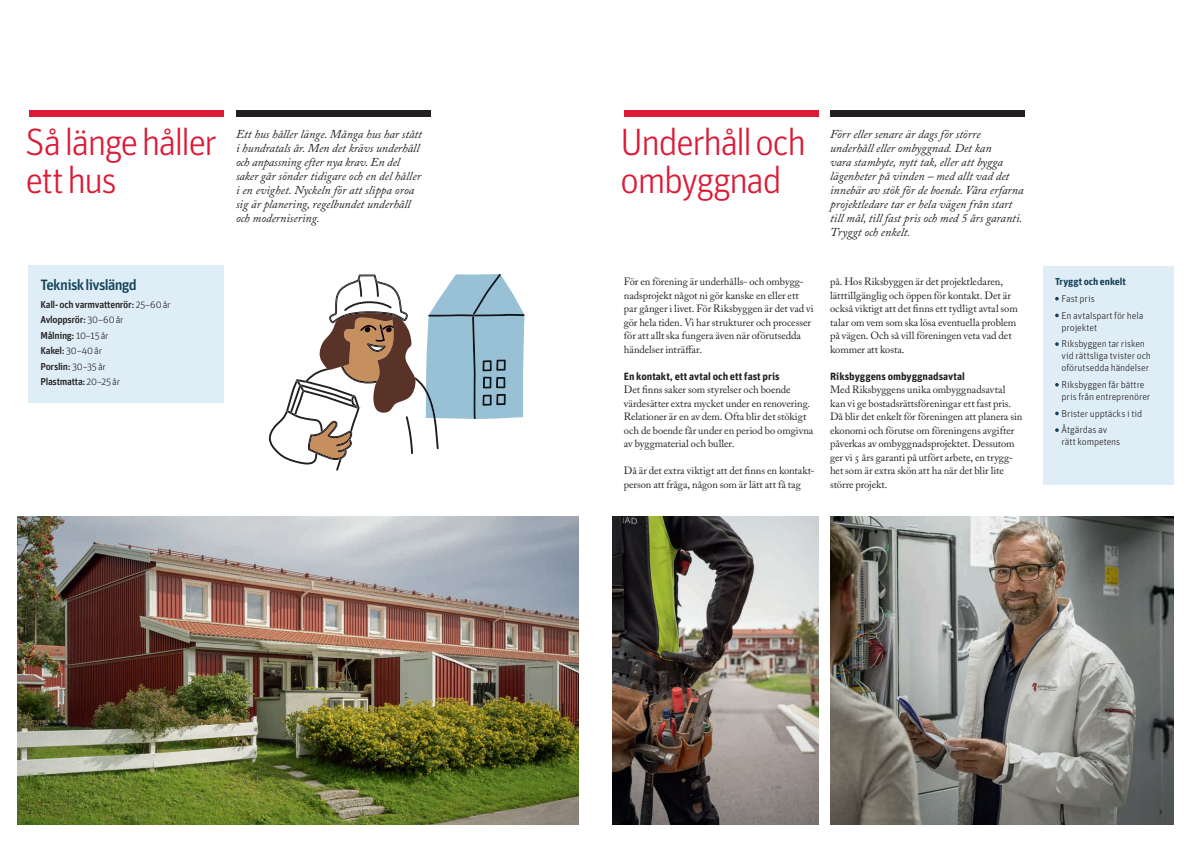
<style>
.page{position:relative;width:1191px;height:842px;background:#fff}
.page>*{position:absolute;margin:0;border:0;box-sizing:border-box;transform-origin:0 0}
.t1{font:300 38.2px/38.2px "Unit OTRB";letter-spacing:-.055em;color:#dc1a36}
.t2{font:15px "Unit OTRB1 Medi";letter-spacing:-.045em;color:#124159}
.t3{font:italic 12px/14px "Adobe Caslon Pro";color:#231f20}
.t4{font:10.5px/13.5px "Adobe Caslon Pro";letter-spacing:-.005em;color:#231f20}
.t5{font:700 10.5px "Unit OTRB";color:#231f20}
.t6{font:300 10px/16.7px "Unit OTRB";letter-spacing:-.01em;color:#231f20}
.t7{font:10px/15.4px "Unit OTRB1 Medi";letter-spacing:-.03em;color:#231f20}
.t8{font:700 10px "Unit OTRB";letter-spacing:-.005em;color:#124159}
.t9{font:6px "Unit OTRB1 Medi";color:#231f20}
.s1{font-family:"Unit OTRB";font-weight:300}
.s2{font-family:"Unit OTRB1 Medi";font-weight:400}
</style>
<div class="page">
<div style="left:1043px;top:266px;width:131px;height:219px;background:#dfedf7"></div>
<div style="left:624px;top:111px;width:195px;height:6px;background:#dc1a36"></div>
<div style="left:830px;top:111px;width:195px;height:6px;background:#231f20"></div>
<svg style="left:1055px;top:342px;width:3px;height:4px"></svg>
<svg style="left:1055px;top:428px;width:3px;height:4px"></svg>
<img style="left:830px;top:516px;width:344px;height:309px">
<img style="left:612px;top:516px;width:207px;height:309px">
<div style="left:29px;top:111px;width:195px;height:6px;background:#dc1a36"></div>
<div style="left:28px;top:265px;width:196px;height:138px;background:#dfedf7"></div>
<div style="left:236px;top:111px;width:195px;height:6px;background:#231f20"></div>
<svg style="left:269px;top:274px;width:256px;height:197px"></svg>
<img style="left:17px;top:516px;width:561px;height:309px">
<h1 class="t1" style="left:26px;top:123px;width:193px">Så länge håller ett hus</h1>
<p class="t3" style="left:236px;top:127px;width:187px">Ett hus håller länge. Många hus har stått i hundratals år. Men det krävs underhåll och anpassning efter nya krav. En del saker går sönder tidigare och en del håller i en evighet. Nyckeln för att slippa oroa sig är planering, regelbundet underhåll och modernisering.</p>
<h2 class="t2" style="left:40px;top:275px;width:98px">Teknisk livslängd</h2>
<p class="t7" style="left:40px;top:297px;width:132px">Kall- och varmvattenrör: <span class="s1">25–60 år<br></span>Avloppsrör: <span class="s1">30–60 år<br></span>Målning: <span class="s1">10–15 år</span></p>
<p class="t6" style="left:40px;top:342px;width:63px"><span class="s2">Kakel:</span> 30–40 år</p>
<p class="t7" style="left:40px;top:358px;width:81px">Porslin: <span class="s1">30–35 år<br></span>Plastmatta:<span class="s1">20–25 år</span></p>
<h1 class="t1" style="left:620px;top:123px;width:187px">Underhåll och ombyggnad</h1>
<p class="t3" style="left:830px;top:127px;width:195px">Förr eller senare är dags för större underhåll eller ombyggnad. Det kan<br>vara stambyte, nytt tak, eller att bygga lägenheter på vinden – med allt vad det innebär av stök för de boende. Våra erfarna projektledare tar er hela vägen från start till mål, till fast pris och med 5 års garanti.<br>Tryggt och enkelt.</p>
<p class="t4" style="left:624px;top:275px;width:191px">För en förening är underhålls- och ombygg&shy;nadsprojekt något ni gör kanske en eller ett par gånger i livet. För Riksbyggen är det vad vi gör hela tiden. Vi har strukturer och processer för att allt ska fungera även när oförutsedda händelser inträffar.</p>
<p class="t5" style="left:624px;top:369px;width:157px">En kontakt, ett avtal och ett fast pris</p>
<p class="t4" style="left:624px;top:383px;width:191px">Det finns saker som styrelser och boende värdesätter extra mycket under en renovering.<br>Relationer är en av dem. Ofta blir det stökigt och de boende får under en period bo omgivna av byggmaterial och buller.</p>
<p class="t4" style="left:624px;top:464px;width:192px">Då är det extra viktigt att det finns en kontakt&shy;person att fråga, någon som är lätt att få tag</p>
<p class="t4" style="left:830px;top:275px;width:189px">på. Hos Riksbyggen är det projektledaren, lätt tillgänglig och öppen för kontakt. Det är också viktigt att det finns ett tydligt avtal som talar om vem som ska lösa eventuella problem på vägen. Och så vill föreningen veta vad det kommer att kosta.</p>
<p class="t5" style="left:830px;top:369px;width:136px">Riksbyggens ombyggnadsavtal</p>
<p class="t4" style="left:830px;top:383px;width:194px">Med Riksbyggens unika ombyggnadsavtal kan vi ge bostadsrättsföreningar ett fast pris.<br>Då blir det enkelt för föreningen att planera sin ekonomi och förutse om föreningens avgifter påverkas av ombyggnadsprojektet. Dessutom ger vi 5 års garanti på utfört arbete, en trygg&shy;het som är extra skön att ha när det blir lite större projekt.</p>
<p class="t8" style="left:1055px;top:275px;width:72px">Tryggt och enkelt</p>
<p class="t6" style="left:1061px;top:290px;width:83px">Fast pris<br>En avtalspart för hela</p>
<p class="t6" style="left:1061px;top:319px;width:85px">projektet<br>Riksbyggen tar risken</p>
<p class="t6" style="left:1061px;top:350px;width:91px;line-height:12px">vid rättsliga tvister och oförutsedda händelser</p>
<p class="t6" style="left:1061px;top:378px;width:90px;line-height:12px">Riksbyggen får bättre pris från entreprenörer</p>
<p class="t6" style="left:1061px;top:405px;width:82px">Brister upptäcks i tid<br>Åtgärdas av</p>
<p class="t6" style="left:1061px;top:433px;width:60px">rätt kompetens</p>
<p class="t9" style="left:29px;top:808px;width:5px">2</p>
<p class="t9" style="left:1159px;top:808px;width:5px">3</p>
</div>
